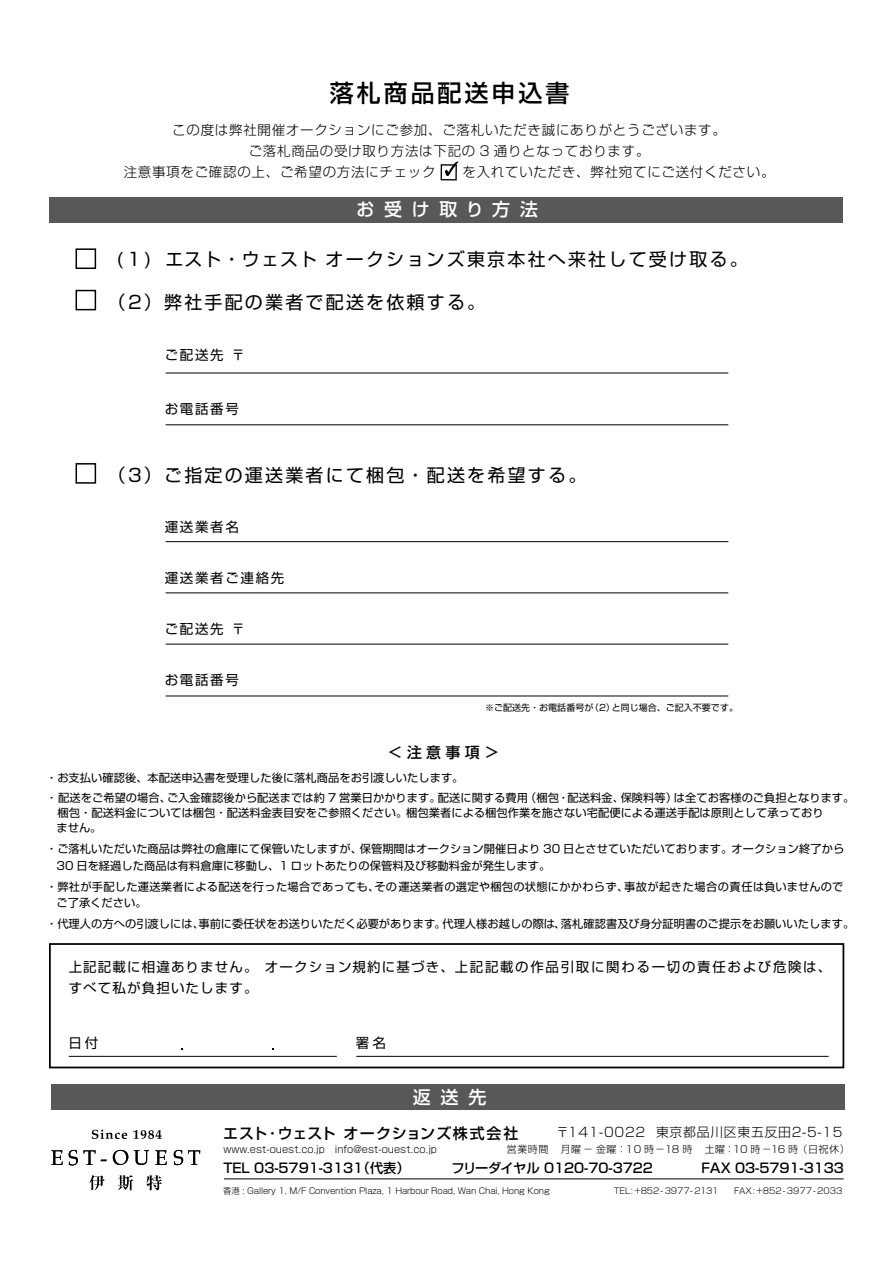
<style>
.page{position:relative;width:893px;height:1263px;background:#fff}
.page>*{position:absolute;margin:0;border:0;box-sizing:border-box;transform-origin:0 0}
.t1{font:500 24px "Shin Go Pro";letter-spacing:.125em;color:#000}
.t2{font:18px "Shin Go Pr 5";letter-spacing:.125em;color:#000}
.t3{font:500 18px "Shin Go Pro";letter-spacing:.55em;color:#fff}
.t4{font:500 15px "Shin Go Pro";letter-spacing:.075em;color:#000}
.t5{font:500 15px "Shin Go Pr 5";color:#000}
.t6{font:300 13.5px "Shin Go Pr 5";letter-spacing:.055em;color:#000}
.t7{font:13.5px/21px "Shin Go Pr 5";letter-spacing:.085em;color:#000}
.t8{font:13.5px "Shin Go Pr 5";letter-spacing:.125em;color:#000}
.t9{font:500 13.2px "Shin Go Pr 5";color:#000}
.t10{font:300 12.9px "Shin Go Pro";letter-spacing:.055em;color:#000}
.t11{font:11.25px/21px "Shin Go Pr 5";letter-spacing:.005em;color:#000}
.t12{font:11.25px/16.5px "Shin Go Pr 5";letter-spacing:.025em;color:#000}
.t13{font:300 10.05px "Shin Go Pr 5";letter-spacing:.055em;color:#000}
.t14{font:300 9.75px "Shin Go Pr 5";letter-spacing:.005em;color:#000}
.t15{font:9px "Shin Go Pr 5";letter-spacing:.005em;color:#000}
.t16{font:300 8.4px "Shin Go Pr 5";letter-spacing:-.015em;color:#000}
</style>
<div class="page">
<div style="left:50px;top:197px;width:793px;height:25px;background:#58585b"></div>
<div style="left:51px;top:1084px;width:793px;height:25px;background:#58585b"></div>
<div style="left:49px;top:943px;width:795px;height:125px;border:2px solid #000"></div>
<div style="left:76px;top:248px;width:20px;height:21px;border:1px solid #000"></div>
<div style="left:76px;top:463px;width:20px;height:21px;border:1px solid #000"></div>
<hr style="left:69px;top:1056px;width:268px;height:1px;background:#000">
<hr style="left:356px;top:1056px;width:473px;height:1px;background:#000">
<hr style="left:224px;top:1178px;width:620px;height:1px;background:#000">
<div style="left:76px;top:290px;width:20px;height:20px;border:1px solid #000"></div>
<hr style="left:166px;top:373px;width:562px;height:1px;background:#000">
<hr style="left:166px;top:425px;width:562px;height:1px;background:#000">
<hr style="left:166px;top:541px;width:562px;height:1px;background:#000">
<hr style="left:166px;top:593px;width:562px;height:1px;background:#000">
<div style="left:441px;top:164px;width:16px;height:16px;border:1px solid #000"></div>
<svg style="left:445px;top:161px;width:13px;height:15px"></svg>
<svg style="left:51px;top:1150px;width:12px;height:15px"></svg>
<svg style="left:69px;top:1150px;width:38px;height:15px"></svg>
<svg style="left:113px;top:1150px;width:15px;height:15px"></svg>
<svg style="left:134px;top:1150px;width:15px;height:15px"></svg>
<svg style="left:155px;top:1150px;width:12px;height:15px"></svg>
<svg style="left:174px;top:1150px;width:26px;height:15px"></svg>
<svg style="left:92px;top:1129px;width:35px;height:10px"></svg>
<svg style="left:133px;top:1130px;width:29px;height:9px"></svg>
<svg style="left:89px;top:1175px;width:16px;height:15px"></svg>
<svg style="left:118px;top:1175px;width:15px;height:15px"></svg>
<svg style="left:146px;top:1175px;width:16px;height:15px"></svg>
<hr style="left:166px;top:644px;width:562px;height:1px;background:#000">
<hr style="left:166px;top:696px;width:562px;height:1px;background:#000">
<h1 class="t1" style="left:330px;top:73px;width:241px">落札商品配送申込書</h1>
<p class="t6" style="left:172px;top:119px;width:555px">この度は弊社開催オークションにご参加、ご落札いただき誠にありがとうございます。</p>
<p class="t6" style="left:249px;top:140px;width:402px">ご落札商品の受け取り方法は下記の 3 通りとなっております。</p>
<p class="t6" style="left:124px;top:161px;width:313px">注意事項をご確認の上、ご希望の方法にチェック</p>
<p class="t6" style="left:463px;top:161px;width:313px">を入れていただき、弊社宛てにご送付ください。</p>
<h2 class="t3" style="left:356px;top:195px;width:183px">お受け取り方法</h2>
<h2 class="t2" style="left:117px;top:244px;width:632px">(1) エスト・ウェスト オークションズ東京本社へ来社して受け取る。</h2>
<h2 class="t2" style="left:108px;top:287px;width:379px">（2）弊社手配の業者で配送を依頼する。</h2>
<p class="t8" style="left:165px;top:344px;width:82px">ご配送先 〒</p>
<p class="t8" style="left:165px;top:398px;width:76px">お電話番号</p>
<h2 class="t2" style="left:108px;top:460px;width:480px">（3）ご指定の運送業者にて梱包・配送を希望する。</h2>
<p class="t8" style="left:165px;top:516px;width:76px">運送業者名</p>
<p class="t8" style="left:165px;top:567px;width:121px">運送業者ご連絡先</p>
<p class="t8" style="left:165px;top:617px;width:82px">ご配送先 〒</p>
<p class="t8" style="left:165px;top:668px;width:76px">お電話番号</p>
<p class="t15" style="left:485px;top:700px;width:254px">※ご配送先・お電話番号が（2）と同じ場合、ご記入不要です。</p>
<h3 class="t5" style="left:388px;top:740px;width:113px">＜注意事項＞</h3>
<p class="t11" style="left:46px;top:766px;width:810px">・お支払い確認後、本配送申込書を受理した後に落札商品をお引渡しいたします。<br>・配送をご希望の場合、ご入金確認後から配送までは約 7 営業日かかります。配送に関する費用（梱包・配送料金、保険料等）は全てお客様のご負担となります。</p>
<p class="t11" style="left:56px;top:805px;width:769px;line-height:15px">梱包・配送料金については梱包・配送料金表目安をご参照ください。梱包業者による梱包作業を施さない宅配便による運送手配は原則として承っておりません。</p>
<p class="t11" style="left:56px;top:840px;width:789px;line-height:16.5px;text-indent:-10px">・ご落札いただいた商品は弊社の倉庫にて保管いたしますが、保管期間はオークション開催日より 30 日とさせていただいております。オークション終了から<br>30 日を経過した商品は有料倉庫に移動し、1 ロットあたりの保管料及び移動料金が発生します。</p>
<p class="t12" style="left:56px;top:877px;width:788px;text-indent:-10px">・弊社が手配した運送業者による配送を行った場合であっても、その運送業者の選定や梱包の状態にかかわらず、事故が起きた場合の責任は負いませんのでご了承ください。</p>
<p class="t11" style="left:46px;top:912px;width:810px">・代理人の方への引渡しには、事前に委任状をお送りいただく必要があります。代理人様お越しの際は、落札確認書及び身分証明書のご提示をお願いいたします。</p>
<p class="t7" style="left:69px;top:955px;width:764px">上記記載に相違ありません。オークション規約に基づき、上記記載の作品引取に関わる一切の責任および危険は、すべて私が負担いたします。</p>
<p class="t8" style="left:69px;top:1031px;width:31px">日付</p>
<p class="t8" style="left:356px;top:1031px;width:31px">署名</p>
<h2 class="t3" style="left:413px;top:1082px;width:75px">返送先</h2>
<h3 class="t4" style="left:223px;top:1121px;width:297px">エスト･ウェスト オークションズ株式会社</h3>
<p class="t10" style="left:556px;top:1121px;width:288px">〒141-0022 東京都品川区東五反田2-5-15</p>
<p class="t9" style="left:223px;top:1157px;width:622px">TEL 03-5791-3131（代表） 　　　フリーダイヤル 0120-70-3722 　　 　FAX 03-5791-3133</p>
<p class="t13" style="left:507px;top:1141px;width:344px">営業時間 月曜－金曜：10 時－18 時 土曜：10 時－16 時 （日祝休）</p>
<p class="t14" style="left:223px;top:1141px;width:215px">www.est-ouest.co.jp　info@est-ouest.co.jp</p>
<p class="t16" style="left:223px;top:1184px;width:328px">香港 : Gallery 1, M/F Convention Plaza, 1 Harbour Road, Wan Chai, Hong Kong</p>
<p class="t16" style="left:614px;top:1184px;width:106px">TEL: +852- 3977- 2131</p>
<p class="t16" style="left:734px;top:1184px;width:110px">FAX : +852- 3977- 2033</p>
</div>
